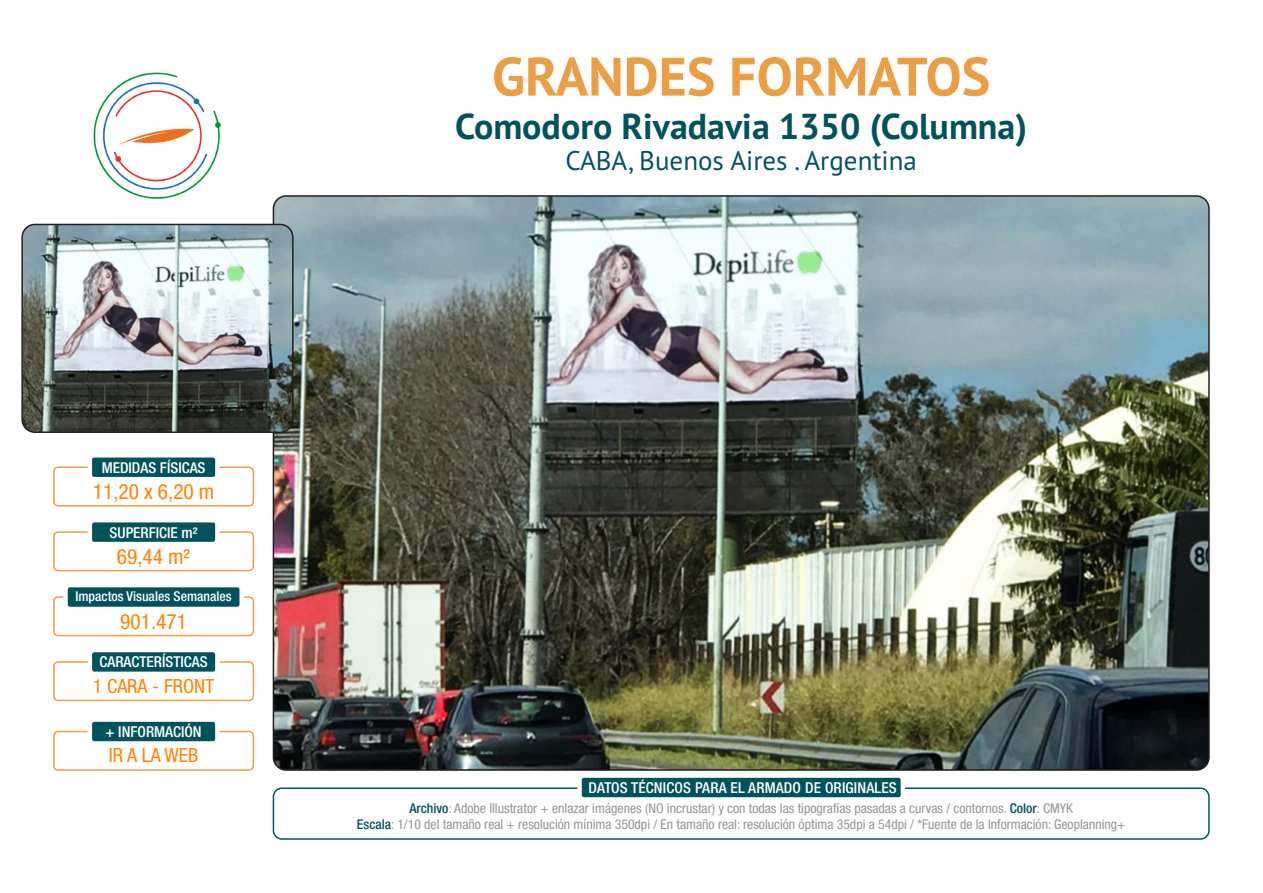
<style>
.page{position:relative;width:1263px;height:893px;background:#fff}
.page>*{position:absolute;margin:0;border:0;box-sizing:border-box;transform-origin:0 0}
.t1{font:700 54px "PT Sans Pro";color:#ec9e44}
.t2{font:700 36px "PT Sans Pro";color:#00525d}
.t3{font:27px "PT Sans Pro";color:#00525d}
.t4{font:condensed 21px "Helvetica Neue LT Std";color:#ff8300}
.t5{font:condensed 19.5px "Helvetica Neue LT Std";color:#ff8300}
.t6{font:500 condensed 15px "Helvetica Neue LT Std";color:#fff}
.t7{font:condensed 13.5px "Helvetica Neue LT Std";color:#939598}
.t8{font:500 condensed 13.5px "Helvetica Neue LT Std";color:#fff}
.s1{font-weight:500;color:#00525d}
</style>
<div class="page">
<img style="left:93px;top:72px;width:128px;height:127px">
<img style="left:273px;top:196px;width:934px;height:574px">
<img style="left:24px;top:224px;width:269px;height:208px">
<div style="left:21px;top:224px;width:273px;height:209px;border:2px solid #231f20;border-radius:13px"></div>
<div style="left:273px;top:787px;width:937px;height:53px;border:2px solid #00525d;border-radius:9px"></div>
<div style="left:53px;top:466px;width:201px;height:40px;border:2px solid #ec9e44;border-radius:4px"></div>
<div style="left:53px;top:596px;width:201px;height:40px;border:2px solid #ec9e44;border-radius:4px"></div>
<div style="left:53px;top:531px;width:201px;height:40px;border:2px solid #ec9e44;border-radius:4px"></div>
<div style="left:53px;top:661px;width:201px;height:40px;border:2px solid #ec9e44;border-radius:4px"></div>
<div style="left:53px;top:731px;width:201px;height:40px;border:2px solid #ec9e44;border-radius:4px"></div>
<div style="left:90px;top:455px;width:127px;height:24px;background:#00525d;border-radius:4px"></div>
<div style="left:88px;top:453px;width:132px;height:28px;border:4px solid #fff;border-radius:4px"></div>
<div style="left:66px;top:585px;width:176px;height:24px;background:#00525d;border-radius:4px"></div>
<div style="left:63px;top:583px;width:181px;height:28px;border:4px solid #fff;border-radius:4px"></div>
<div style="left:90px;top:520px;width:127px;height:24px;background:#00525d;border-radius:4px"></div>
<div style="left:88px;top:518px;width:132px;height:28px;border:4px solid #fff;border-radius:4px"></div>
<div style="left:90px;top:650px;width:127px;height:24px;background:#00525d;border-radius:4px"></div>
<div style="left:88px;top:648px;width:132px;height:28px;border:4px solid #fff;border-radius:4px"></div>
<div style="left:90px;top:720px;width:127px;height:23px;background:#00525d;border-radius:4px"></div>
<div style="left:88px;top:717px;width:132px;height:29px;border:4px solid #fff;border-radius:4px"></div>
<div style="left:579px;top:775px;width:324px;height:24px;background:#00525d;border-radius:4px"></div>
<div style="left:577px;top:773px;width:328px;height:29px;border:4px solid #fff;border-radius:4px"></div>
<p class="t6" style="left:102px;top:458px;width:105px">MEDIDAS FÍSICAS</p>
<p class="t4" style="left:93px;top:479px;width:123px">11,20 x 6,20 m</p>
<p class="t6" style="left:110px;top:523px;width:90px">SUPERFICIE m2</p>
<p class="t4" style="left:117px;top:544px;width:75px">69,44 m2</p>
<p class="t8" style="left:75px;top:589px;width:158px">Impactos Visuales Semanales</p>
<p class="t4" style="left:120px;top:609px;width:68px">901.471</p>
<p class="t6" style="left:100px;top:653px;width:110px">CARACTERÍSTICAS</p>
<p class="t5" style="left:93px;top:674px;width:123px">1 CARA - FRONT</p>
<p class="t6" style="left:105px;top:723px;width:98px">+ INFORMACIÓN</p>
<p class="t5" style="left:109px;top:744px;width:91px">IR A LA WEB</p>
<p class="t1" style="left:492px;top:41px;width:500px">GRANDES FORMATOS</p>
<p class="t2" style="left:455px;top:103px;width:573px">Comodoro Rivadavia 1350 (Columna)</p>
<p class="t3" style="left:565px;top:143px;width:353px">CABA, Buenos Aires . Argentina</p>
<p class="t6" style="left:589px;top:778px;width:310px">DATOS TÉCNICOS PARA EL ARMADO DE ORIGINALES</p>
<p class="t7" style="left:409px;top:800px;width:665px"><span class="s1">Archivo</span>: Adobe Illustrator + enlazar imágenes (NO incrustar) y con todas las tipografías pasadas a curvas / contornos. <span class="s1">Color</span>: CMYK</p>
<p class="t7" style="left:357px;top:816px;width:770px"><span class="s1">Escala</span>: 1/10 del tamaño real + resolución mínima 350dpi / En tamaño real: resolución óptima 35dpi a 54dpi / *Fuente de la Información: Geoplanning+</p>
</div>
